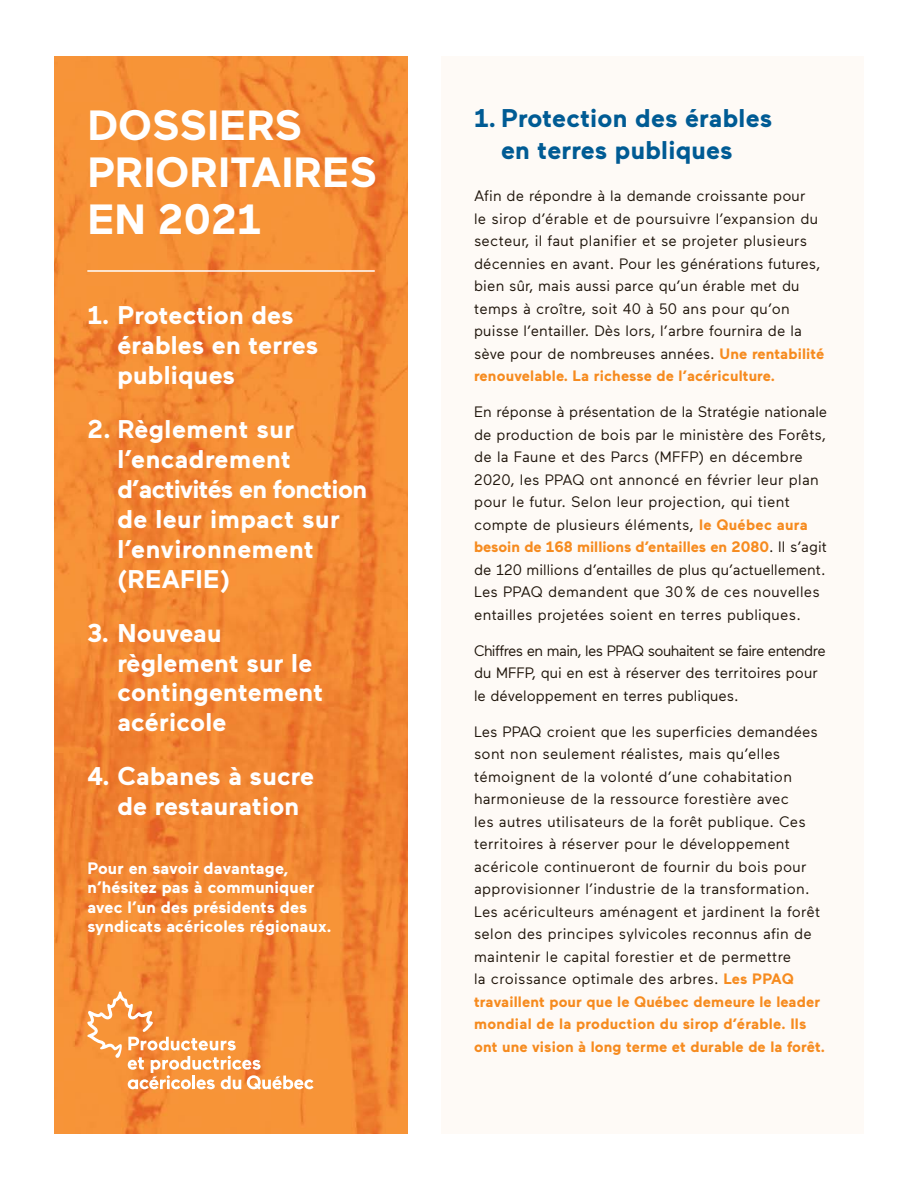
<style>
.page{position:relative;width:918px;height:1188px;background:#fff}
.page>*{position:absolute;margin:0;border:0;box-sizing:border-box;transform-origin:0 0}
.t1{font:700 42px/47.1px "Maax";color:#fff}
.t2{font:700 25.5px/30px "Maax";letter-spacing:.01em;color:#fff}
.t3{font:700 25.5px/31.5px "Maax";letter-spacing:.01em;color:#005b94;text-align:center}
.t4{font:700 16.5px/19.5px "Maax";letter-spacing:.01em;color:#fff}
.t5{font:15px/22.5px "Maax";letter-spacing:.01em;color:#1e140a}
.t6{font:15px/22.5px "Maax";letter-spacing:-.01em;color:#1e140a}
.s1{font-weight:700;color:#f68b1f}
</style>
<div class="page">
<div style="left:442px;top:56px;width:422px;height:1078px;background:#fefaf6"></div>
<img style="left:54px;top:56px;width:353px;height:1078px">
<hr style="left:87px;top:270px;width:288px;height:2px;background:#fff">
<svg style="left:87px;top:991px;width:227px;height:99px;background:#f69d51"></svg>
<h1 class="t1" style="left:87px;top:99px;width:291px">DOSSIERS<br>PRIORITAIRES<br>EN 2021</h1>
<h2 class="t2" style="left:117px;top:299px;width:202px;text-indent:-30px">1. Protection des érables en terres publiques</h2>
<h2 class="t2" style="left:117px;top:413px;width:251px;text-indent:-30px">2. Règlement sur l’encadrement d’activités en fonction de leur impact sur l’environnement (REAFIE)</h2>
<h2 class="t2" style="left:117px;top:616px;width:207px;text-indent:-30px">3. Nouveau règlement sur le contingentement acéricole</h2>
<h2 class="t2" style="left:87px;top:760px;width:228px;text-align:center">4. Cabanes à sucre de restauration</h2>
<p class="t4" style="left:87px;top:858px;width:246px">Pour en savoir davantage, n’hésitez pas à communiquer avec l’un des présidents des syndicats acéricoles régionaux.</p>
<h2 class="t3" style="left:474px;top:101px;width:299px">1. Protection des érables en terres publiques</h2>
<p class="t5" style="left:474px;top:184px;width:352px">Afin de répondre à la demande croissante pour<br>le sirop d’érable et de poursuivre l’expansion du secteur, il faut planifier et se projeter plusieurs décennies en avant. Pour les générations futures, bien sûr, mais aussi parce qu’un érable met du temps à croître, soit 40 à 50 ans pour qu’on puisse l’entailler. Dès lors, l’arbre fournira de la sève pour de nombreuses années. <span class="s1">Une rentabilité renouvelable. La richesse de l’acériculture.</span></p>
<p class="t5" style="left:474px;top:400px;width:355px">En réponse à présentation de la Stratégie nationale de production de bois par le ministère des Forêts, de la Faune et des Parcs (MFFP) en décembre 2020, les PPAQ ont annoncé en février leur plan pour le futur. Selon leur projection, qui tient compte de plusieurs éléments, <span class="s1">le Québec aura besoin de 168 millions d’entailles en 2080</span>. Il s’agit de 120 millions d’entailles de plus qu’actuellement.<br>Les PPAQ demandent que 30 % de ces nouvelles entailles projetées soient en terres publiques.</p>
<p class="t6" style="left:474px;top:639px;width:353px">Chiffres en main, les PPAQ souhaitent se faire entendre du MFFP, qui en est à réserver des territoires pour le développement en terres publiques.</p>
<p class="t5" style="left:474px;top:720px;width:352px">Les PPAQ croient que les superficies demandées sont non seulement réalistes, mais qu’elles témoignent de la volonté d’une cohabitation harmonieuse de la ressource forestière avec<br>les autres utilisateurs de la forêt publique. Ces territoires à réserver pour le développement acéricole continueront de fournir du bois pour approvisionner l’industrie de la transformation.<br>Les acériculteurs aménagent et jardinent la forêt selon des principes sylvicoles reconnus afin de maintenir le capital forestier et de permettre<br>la croissance optimale des arbres. <span class="s1">Les PPAQ travaillent pour que le Québec demeure le leader mondial de la production du sirop d’érable. Ils ont une vision à long terme et durable de la forêt.</span></p>
</div>
